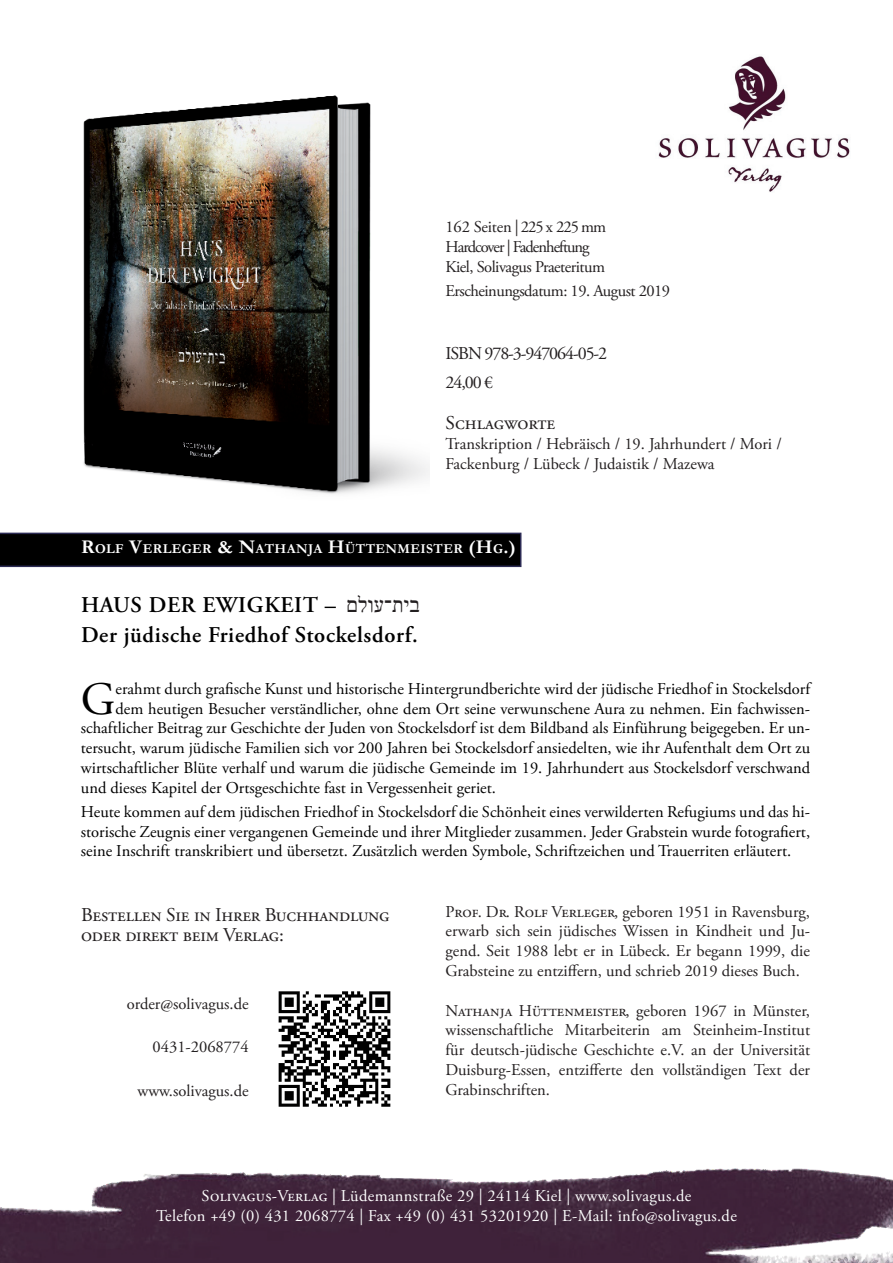
<style>
.page{position:relative;width:893px;height:1263px;background:#fff}
.page>*{position:absolute;margin:0;border:0;box-sizing:border-box;transform-origin:0 0}
.t1{font:46.35px "Adobe Garamond Pro";color:#000}
.t2{font:600 22.5px/30px "Adobe Garamond Pro";letter-spacing:.03em;color:#000}
.t3{font:22.5px "Times New Roman";color:#231f20}
.t4{font:19.5px/19.8px "Adobe Garamond Pro";letter-spacing:-.01em;color:#231f20}
.t5{font:18px/29.4px "Adobe Garamond Pro";letter-spacing:-.06em;color:#231f20}
.t6{font:16.5px/19.8px "Adobe Garamond Pro";letter-spacing:-.01em;color:#000;text-align:justify}
.t7{font:16.5px/19.8px "Adobe Garamond Pro";color:#231f20;text-align:justify}
.t8{font:16.5px/19.8px "Adobe Garamond Pro";letter-spacing:.02em;color:#fff;text-align:center}
.t9{font:16.5px/19.8px "Adobe Garamond Pro";letter-spacing:-.02em;color:#231f20}
.t10{font:16.5px/19.8px "Adobe Garamond Pro";letter-spacing:-.06em;color:#231f20}
.t11{font:16.5px "Adobe Garamond Pro";letter-spacing:-.03em;color:#231f20}
.t12{font:700 13.65px "Garamond";letter-spacing:.03em;color:#fff}
.s1{font-size:19.5px}
</style>
<div class="page">
<img style="left:0;top:1168px;width:893px;height:95px">
<svg style="left:0;top:533px;width:521px;height:34px;background:#030306"></svg>
<img style="left:83px;top:95px;width:347px;height:399px">
<img style="left:278px;top:991px;width:113px;height:116px">
<img style="left:658px;top:56px;width:192px;height:136px">
<p class="t10" style="left:446px;top:218px;width:162px">162 Seiten | 225 x 225 mm<br>Hardcover | Fadenheftung<br>Kiel, Solivagus Praeteritum</p>
<p class="t11" style="left:446px;top:281px;width:226px">Erscheinungsdatum: 19. August 2019</p>
<p class="t5" style="left:446px;top:339px;width:163px">ISBN 978-3-947064-05-2<br>24,00 €</p>
<p class="t4" style="left:446px;top:414px;width:111px">Schlagworte</p>
<p class="t9" style="left:445px;top:434px;width:338px">Transkription / Hebräisch / 19. Jahrhundert / Mori /<br>Fackenburg / Lübeck / Judaistik / Mazewa</p>
<p class="t12" style="left:81px;top:539px;width:436px"><span class="s1">R</span>OLF <span class="s1">V</span>ERLEGER <span class="s1">&amp; N</span>ATHANJA <span class="s1">H</span>ÜTTENMEISTER <span class="s1">(H</span>G<span class="s1">.)</span></p>
<h2 class="t2" style="left:81px;top:590px;width:338px">HAUS DER EWIGKEIT –<br>Der jüdische Friedhof Stockelsdorf.</h2>
<h2 class="t3" style="left:346px;top:589px;width:75px">בית־עולם</h2>
<h1 class="t1" style="left:81px;top:671px;width:36px">G</h1>
<p class="t6" style="left:116px;top:679px;width:698px">erahmt durch grafische Kunst und historische Hintergrundberichte wird der jüdische Friedhof in Stockelsdorf</p>
<p class="t6" style="left:116px;top:699px;width:696px">dem heutigen Besucher verständlicher, ohne dem Ort seine verwunschene Aura zu nehmen. Ein fachwissen-</p>
<p class="t6" style="left:81px;top:719px;width:731px">schaftlicher Beitrag zur Geschichte der Juden von Stockelsdorf ist dem Bildband als Einführung beigegeben. Er un-</p>
<p class="t6" style="left:81px;top:739px;width:731px">tersucht, warum jüdische Familien sich vor 200 Jahren bei Stockelsdorf ansiedelten, wie ihr Aufenthalt dem Ort zu</p>
<p class="t6" style="left:81px;top:758px;width:731px">wirtschaftlicher Blüte verhalf und warum die jüdische Gemeinde im 19. Jahrhundert aus Stockelsdorf verschwand</p>
<p class="t6" style="left:81px;top:778px;width:417px">und dieses Kapitel der Ortsgeschichte fast in Vergessenheit geriet.</p>
<p class="t6" style="left:81px;top:802px;width:731px">Heute kommen auf dem jüdischen Friedhof in Stockelsdorf die Schönheit eines verwilderten Refugiums und das hi&shy;storische Zeugnis einer vergangenen Gemeinde und ihrer Mitglieder zusammen. Jeder Grabstein wurde fotografiert, seine Inschrift transkribiert und übersetzt. Zusätzlich werden Symbole, Schriftzeichen und Trauerriten erläutert.</p>
<p class="t4" style="left:81px;top:905px;width:310px">Bestellen Sie in Ihrer Buchhandlung oder direkt beim Verlag:</p>
<p class="t7" style="left:127px;top:994px;width:123px">order@solivagus.de</p>
<p class="t7" style="left:153px;top:1038px;width:98px">0431-2068774</p>
<p class="t7" style="left:137px;top:1081px;width:113px">www.solivagus.de</p>
<p class="t7" style="left:446px;top:902px;width:366px">Prof. Dr. Rolf Verleger, geboren 1951 in Ravensburg, erwarb sich sein jüdisches Wissen in Kindheit und Ju&shy;gend. Seit 1988 lebt er in Lübeck. Er begann 1999, die Grabsteine zu entziffern, und schrieb 2019 dieses Buch.</p>
<p class="t7" style="left:446px;top:1001px;width:366px">Nathanja Hüttenmeister, geboren 1967 in Münster, wissenschaftliche Mitarbeiterin am Steinheim-Institut für deutsch-jüdische Geschichte e.V. an der Universität Duisburg-Essen, entzifferte den vollständigen Text der Grabinschriften.</p>
<p class="t8" style="left:156px;top:1186px;width:582px">Solivagus-Verlag | Lüdemannstraße 29 | 24114 Kiel | www.solivagus.de<br>Telefon +49 (0) 431 2068774 | Fax +49 (0) 431 53201920 | E-Mail: info@solivagus.de</p>
</div>
